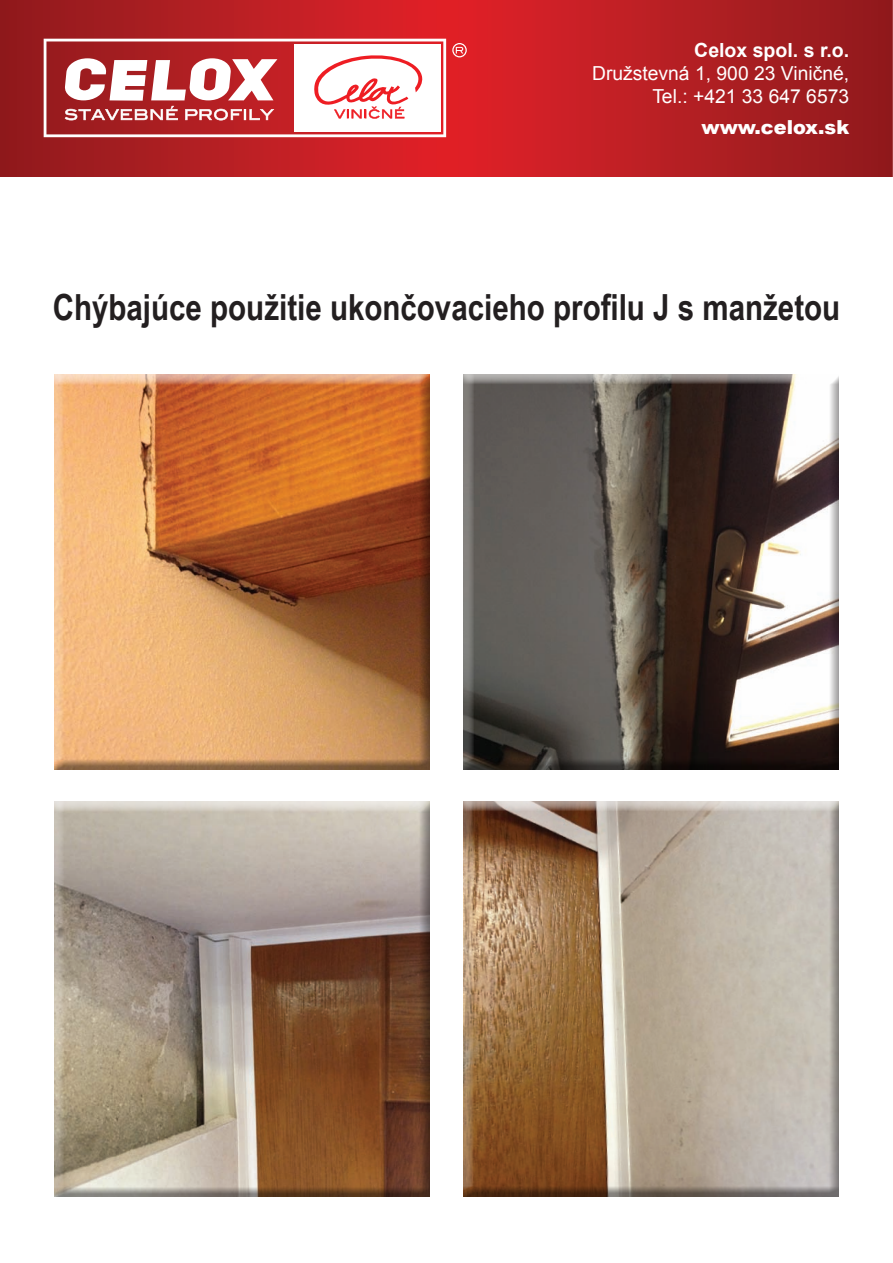
<style>
.page{position:relative;width:893px;height:1263px;background:#fff}
.page>*{position:absolute;margin:0;border:0;box-sizing:border-box;transform-origin:0 0}
.t1{font:700 36px "Arial Narrow";color:#231f20}
.t2{font:700 19.5px "Arial";color:#fff}
.t3{font:19.35px/23.1px "Arial";color:#fff;text-align:right}
.t4{font:900 19.35px "Arial";color:#fff}
</style>
<div class="page">
<img style="left:0;top:0;width:893px;height:176px">
<svg style="left:452px;top:43px;width:15px;height:14px"></svg>
<svg style="left:44px;top:39px;width:402px;height:98px"></svg>
<div style="left:53px;top:374px;width:377px;height:396px;background:#231f20;opacity:.51"></div>
<div style="left:53px;top:801px;width:377px;height:396px;background:#231f20;opacity:.51"></div>
<div style="left:461px;top:374px;width:378px;height:396px;background:#231f20;opacity:.51"></div>
<div style="left:461px;top:801px;width:378px;height:396px;background:#231f20;opacity:.51"></div>
<p class="t2" style="left:694px;top:37px;width:156px">Celox spol. s r.o.</p>
<p class="t3" style="left:592px;top:62px;width:259px">Družstevná 1, 900 23 Viničné,<br>Tel.: +421 33 647 6573</p>
<p class="t4" style="left:701px;top:113px;width:149px">www.celox.sk</p>
<p class="t1" style="left:53px;top:280px;width:789px">Chýbajúce použitie ukončovacieho profilu J s manžetou</p>
</div>
